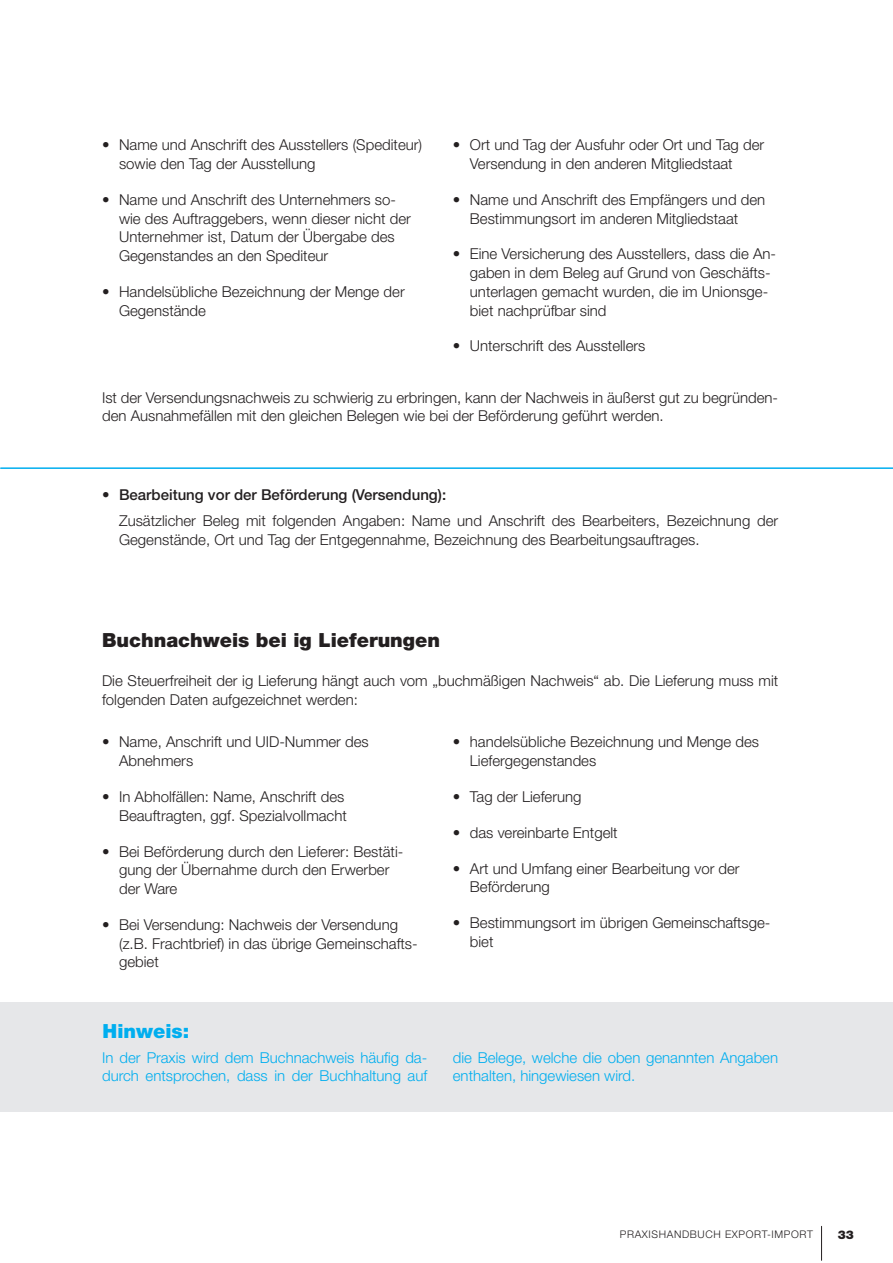
<style>
.page{position:relative;width:893px;height:1263px;background:#fff}
.page>*{position:absolute;margin:0;border:0;box-sizing:border-box;transform-origin:0 0}
.t1{font:900 19.5px "Helvetica Neue LT Std";color:#231f20}
.t2{font:900 19.5px "Helvetica Neue LT Std";color:#00aeef}
.t3{font:300 15px/18.8px "Helvetica Neue LT Std";color:#231f20}
.t4{font:300 15px/18.8px "Helvetica Neue LT Std";color:#00aeef}
.t5{font:500 15px "Helvetica Neue LT Std";color:#231f20}
.t6{font:900 12px "Helvetica Neue LT Std";color:#231f20}
.t7{font:300 10.5px "Helvetica Neue LT Std";letter-spacing:.06em;color:#231f20}
</style>
<div class="page">
<hr style="left:821px;top:1226px;width:1px;height:34px;background:#231f20">
<div style="left:0;top:1002px;width:893px;height:110px;background:#e6e7e9"></div>
<hr style="left:1px;top:467px;width:892px;height:2px;background:#00aeef">
<p class="t3" style="left:119px;top:135px;width:305px;text-indent:-17px">• Name und Anschrift des Ausstellers (Spediteur) sowie den Tag der Ausstellung</p>
<p class="t3" style="left:119px;top:190px;width:293px;text-indent:-17px">• Name und Anschrift des Unternehmers so&shy;wie des Auftraggebers, wenn dieser nicht der Unternehmer ist, Datum der Übergabe des Gegenstandes an den Spediteur</p>
<p class="t3" style="left:119px;top:282px;width:287px;text-indent:-17px">• Handelsübliche Bezeichnung der Menge der<br>Gegenstände</p>
<p class="t3" style="left:470px;top:135px;width:296px;text-indent:-17px">• Ort und Tag der Ausfuhr oder Ort und Tag der<br>Versendung in den anderen Mitgliedstaat</p>
<p class="t3" style="left:470px;top:190px;width:297px;text-indent:-17px">• Name und Anschrift des Empfängers und den<br>Bestimmungsort im anderen Mitgliedstaat</p>
<p class="t3" style="left:470px;top:244px;width:308px;text-indent:-17px">• Eine Versicherung des Ausstellers, dass die An&shy;gaben in dem Beleg auf Grund von Geschäfts&shy;unterlagen gemacht wurden, die im Unionsge&shy;biet nachprüfbar sind</p>
<p class="t3" style="left:453px;top:336px;width:194px">• Unterschrift des Ausstellers</p>
<p class="t3" style="left:102px;top:388px;width:678px">Ist der Versendungsnachweis zu schwierig zu erbringen, kann der Nachweis in äußerst gut zu begründen&shy;den Ausnahmefällen mit den gleichen Belegen wie bei der Beförderung geführt werden.</p>
<p class="t5" style="left:102px;top:486px;width:346px">• Bearbeitung vor der Beförderung (Versendung):</p>
<p class="t3" style="left:119px;top:511px;width:661px">Zusätzlicher Beleg mit folgenden Angaben: Name und Anschrift des Bearbeiters, Bezeichnung der<br>Gegenstände, Ort und Tag der Entgegennahme, Bezeichnung des Bearbeitungsauftrages.</p>
<h1 class="t1" style="left:102px;top:628px;width:340px">Buchnachweis bei ig Lieferungen</h1>
<p class="t3" style="left:102px;top:671px;width:678px">Die Steuerfreiheit der ig Lieferung hängt auch vom „buchmäßigen Nachweis“ ab. Die Lieferung muss mit folgenden Daten aufgezeichnet werden:</p>
<p class="t3" style="left:119px;top:732px;width:251px;text-indent:-17px">• Name, Anschrift und UID-Nummer des<br>Abnehmers</p>
<p class="t3" style="left:102px;top:787px;width:246px;text-align:right">• In Abholfällen: Name, Anschrift des<br>Beauftragten, ggf. Spezialvollmacht</p>
<p class="t3" style="left:119px;top:841px;width:286px;text-indent:-17px">• Bei Beförderung durch den Lieferer: Bestäti&shy;gung der Übernahme durch den Erwerber der Ware</p>
<p class="t3" style="left:119px;top:915px;width:300px;text-indent:-17px">• Bei Versendung: Nachweis der Versendung (z.B. Frachtbrief) in das übrige Gemeinschafts&shy;gebiet</p>
<h1 class="t2" style="left:103px;top:1019px;width:88px">Hinweis:</h1>
<p class="t3" style="left:470px;top:732px;width:291px;text-indent:-17px">• handelsübliche Bezeichnung und Menge des<br>Liefergegenstandes</p>
<p class="t3" style="left:453px;top:787px;width:130px">• Tag der Lieferung</p>
<p class="t3" style="left:453px;top:823px;width:166px">• das vereinbarte Entgelt</p>
<p class="t3" style="left:470px;top:858px;width:271px;text-indent:-17px">• Art und Umfang einer Bearbeitung vor der<br>Beförderung</p>
<p class="t3" style="left:470px;top:913px;width:302px;text-indent:-17px">• Bestimmungsort im übrigen Gemeinschaftsge&shy;biet</p>
<p class="t4" style="left:102px;top:1048px;width:327px">In der Praxis wird dem Buchnachweis häufig da&shy;durch entsprochen, dass in der Buchhaltung auf</p>
<p class="t4" style="left:453px;top:1048px;width:327px">die Belege, welche die oben genannten Angaben enthalten, hingewiesen wird.</p>
<p class="t7" style="left:620px;top:1227px;width:195px">PRAXISHANDBUCH EXPORT-IMPORT</p>
<p class="t6" style="left:838px;top:1227px;width:18px">33</p>
</div>
